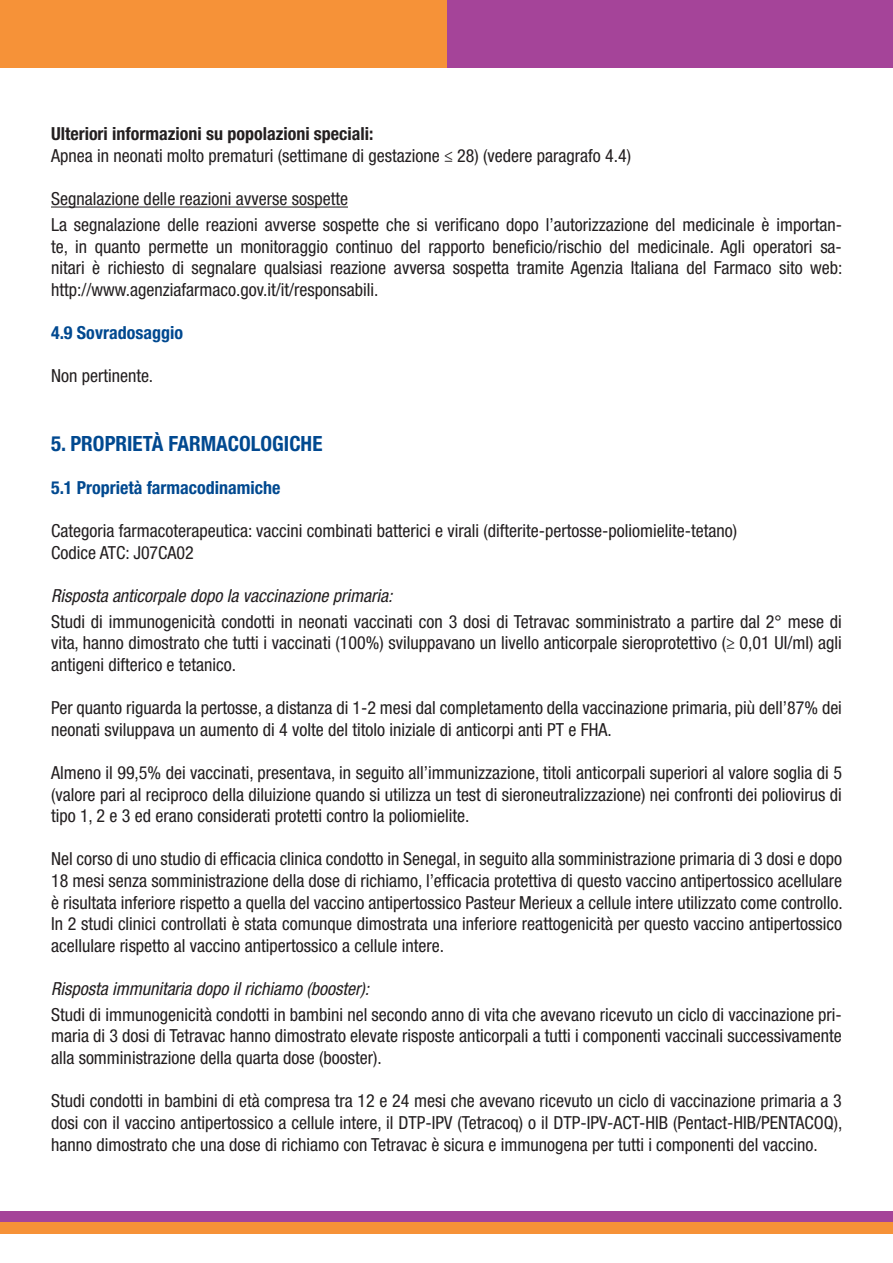
<style>
.page{position:relative;width:893px;height:1263px;background:#fff}
.page>*{position:absolute;margin:0;border:0;box-sizing:border-box;transform-origin:0 0}
.t1{font:700 condensed 21px "Helvetica Neue LT Std";color:#014990}
.t2{font:condensed 18px/21.6px "Helvetica Neue LT Std";color:#231f20;text-align:justify}
.t3{font:italic condensed 18px "Helvetica Neue LT Std";color:#231f20}
.t4{font:700 condensed 18px "Helvetica Neue LT Std";color:#014990}
.t5{font:700 condensed 18px "Helvetica Neue LT Std";color:#231f20}
</style>
<div class="page">
<div style="left:0;top:0;width:449px;height:68px;background:#f69238"></div>
<div style="left:447px;top:0;width:446px;height:68px;background:#a54499"></div>
<div style="left:0;top:1212px;width:893px;height:11px;background:#a54499"></div>
<div style="left:0;top:1222px;width:893px;height:11px;background:#f69238"></div>
<hr style="left:51px;top:207px;width:297px;height:1px;background:#231f20">
<p class="t5" style="left:51px;top:123px;width:324px">Ulteriori informazioni su popolazioni speciali:</p>
<p class="t2" style="left:51px;top:145px;width:582px">Apnea in neonati molto prematuri (settimane di gestazione ≤ 28) (vedere paragrafo 4.4)</p>
<p class="t2" style="left:51px;top:186px;width:792px;line-height:25.8px">Segnalazione delle reazioni avverse sospette<br>La segnalazione delle reazioni avverse sospette che si verificano dopo l’autorizzazione del medicinale è importan-</p>
<p class="t2" style="left:51px;top:235px;width:793px">te, in quanto permette un monitoraggio continuo del rapporto beneficio/rischio del medicinale. Agli operatori sa&shy;nitari è richiesto di segnalare qualsiasi reazione avversa sospetta tramite Agenzia Italiana del Farmaco sito web: http://www.agenziafarmaco.gov.it/it/responsabili.</p>
<p class="t4" style="left:51px;top:322px;width:133px">4.9 Sovradosaggio</p>
<p class="t2" style="left:51px;top:365px;width:104px">Non pertinente.</p>
<p class="t1" style="left:51px;top:430px;width:273px">5. PROPRIETÀ FARMACOLOGICHE</p>
<p class="t4" style="left:51px;top:477px;width:231px">5.1 Proprietà farmacodinamiche</p>
<p class="t2" style="left:51px;top:520px;width:687px">Categoria farmacoterapeutica: vaccini combinati batterici e virali (difterite-pertosse-poliomielite-tetano)<br>Codice ATC: J07CA02</p>
<p class="t3" style="left:51px;top:585px;width:343px">Risposta anticorpale dopo la vaccinazione primaria:</p>
<p class="t2" style="left:51px;top:610px;width:792px">Studi di immunogenicità condotti in neonati vaccinati con 3 dosi di Tetravac somministrato a partire dal 2° mese di vita, hanno dimostrato che tutti i vaccinati (100%) sviluppavano un livello anticorpale sieroprotettivo (≥ 0,01 UI/ml) agli antigeni difterico e tetanico.</p>
<p class="t2" style="left:51px;top:697px;width:792px">Per quanto riguarda la pertosse, a distanza di 1-2 mesi dal completamento della vaccinazione primaria, più dell’87% dei neonati sviluppava un aumento di 4 volte del titolo iniziale di anticorpi anti PT e FHA.</p>
<p class="t2" style="left:51px;top:762px;width:792px">Almeno il 99,5% dei vaccinati, presentava, in seguito all’immunizzazione, titoli anticorpali superiori al valore soglia di 5 (valore pari al reciproco della diluizione quando si utilizza un test di sieroneutralizzazione) nei confronti dei poliovirus di tipo 1, 2 e 3 ed erano considerati protetti contro la poliomielite.</p>
<p class="t2" style="left:51px;top:848px;width:793px">Nel corso di uno studio di efficacia clinica condotto in Senegal, in seguito alla somministrazione primaria di 3 dosi e dopo 18 mesi senza somministrazione della dose di richiamo, l’efficacia protettiva di questo vaccino antipertossico acellulare è risultata inferiore rispetto a quella del vaccino antipertossico Pasteur Merieux a cellule intere utilizzato come controllo.<br>In 2 studi clinici controllati è stata comunque dimostrata una inferiore reattogenicità per questo vaccino antipertossico acellulare rispetto al vaccino antipertossico a cellule intere.</p>
<p class="t3" style="left:51px;top:978px;width:320px">Risposta immunitaria dopo il richiamo (booster):</p>
<p class="t2" style="left:51px;top:1003px;width:792px">Studi di immunogenicità condotti in bambini nel secondo anno di vita che avevano ricevuto un ciclo di vaccinazione pri&shy;maria di 3 dosi di Tetravac hanno dimostrato elevate risposte anticorpali a tutti i componenti vaccinali successivamente alla somministrazione della quarta dose (booster).</p>
<p class="t2" style="left:51px;top:1090px;width:793px">Studi condotti in bambini di età compresa tra 12 e 24 mesi che avevano ricevuto un ciclo di vaccinazione primaria a 3 dosi con il vaccino antipertossico a cellule intere, il DTP-IPV (Tetracoq) o il DTP-IPV-ACT-HIB (Pentact-HIB/PENTACOQ), hanno dimostrato che una dose di richiamo con Tetravac è sicura e immunogena per tutti i componenti del vaccino.</p>
</div>
